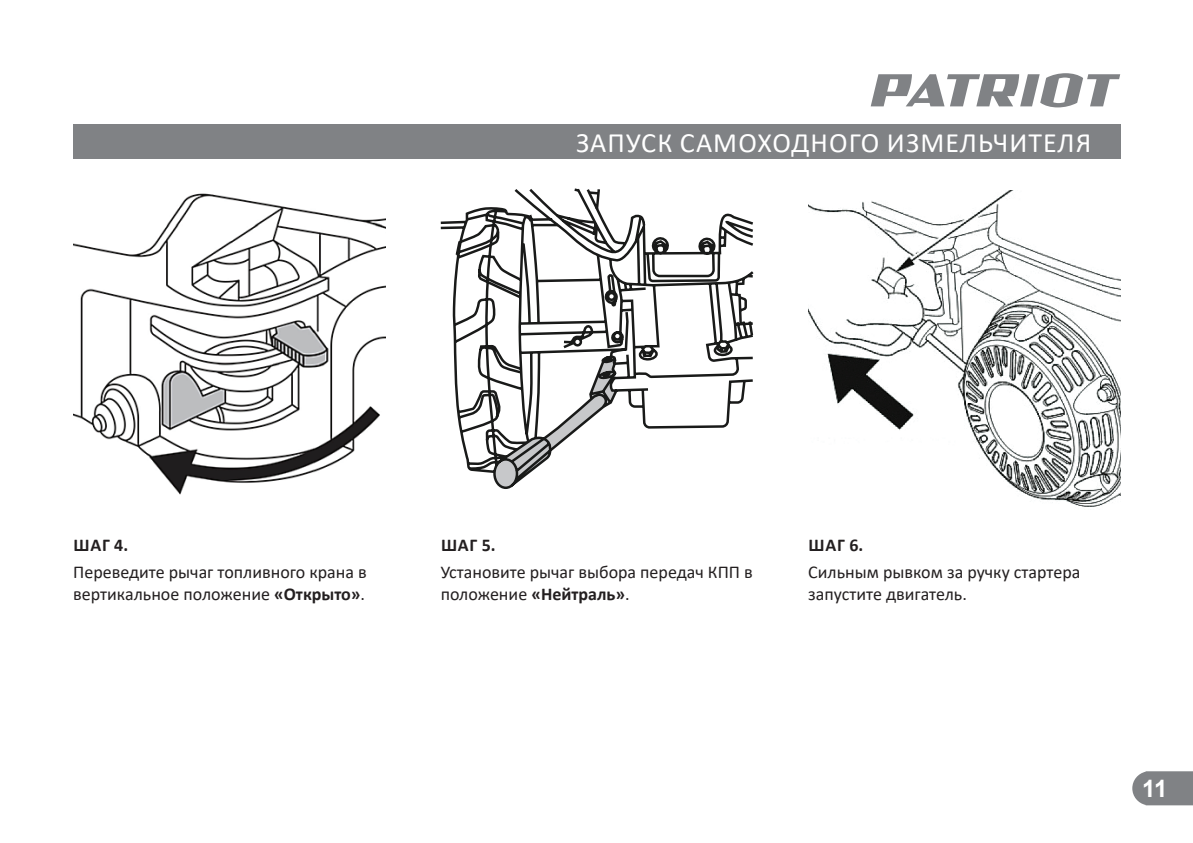
<style>
.page{position:relative;width:1193px;height:843px;background:#fff}
.page>*{position:absolute;margin:0;border:0;box-sizing:border-box;transform-origin:0 0}
.t1{font:28px "Calibri";letter-spacing:.04em;color:#fff}
.t2{font:700 24px "Arial";color:#fff}
.t3{font:18px/21.6px "Calibri";color:#231f20}
.t4{font:700 18px "Calibri";letter-spacing:.04em;color:#231f20}
.s1{font-weight:700}
</style>
<div class="page">
<svg style="left:1132px;top:771px;width:60px;height:33px;background:#888a8d"></svg>
<svg style="left:870px;top:73px;width:250px;height:34px"></svg>
<div style="left:73px;top:124px;width:1047px;height:34px;background:#808285"></div>
<img style="left:808px;top:190px;width:312px;height:317px">
<img style="left:73px;top:193px;width:312px;height:302px">
<svg style="left:438px;top:158px;width:318px;height:331px"></svg>
<h1 class="t1" style="left:576px;top:123px;width:517px">ЗАПУСК САМОХОДНОГО ИЗМЕЛЬЧИТЕЛЯ</h1>
<p class="t4" style="left:74px;top:532px;width:56px">ШАГ 4.</p>
<p class="t3" style="left:73px;top:560px;width:295px">Переведите рычаг топливного крана в вертикальное положение <span class="s1">«Открыто»</span>.</p>
<p class="t4" style="left:441px;top:532px;width:56px">ШАГ 5.</p>
<p class="t3" style="left:441px;top:560px;width:313px">Установите рычаг выбора передач КПП в положение <span class="s1">«Нейтраль»</span>.</p>
<p class="t4" style="left:808px;top:532px;width:56px">ШАГ 6.</p>
<p class="t3" style="left:808px;top:560px;width:274px">Сильным рывком за ручку стартера запустите двигатель.</p>
<h2 class="t2" style="left:1142px;top:771px;width:27px">11</h2>
</div>
